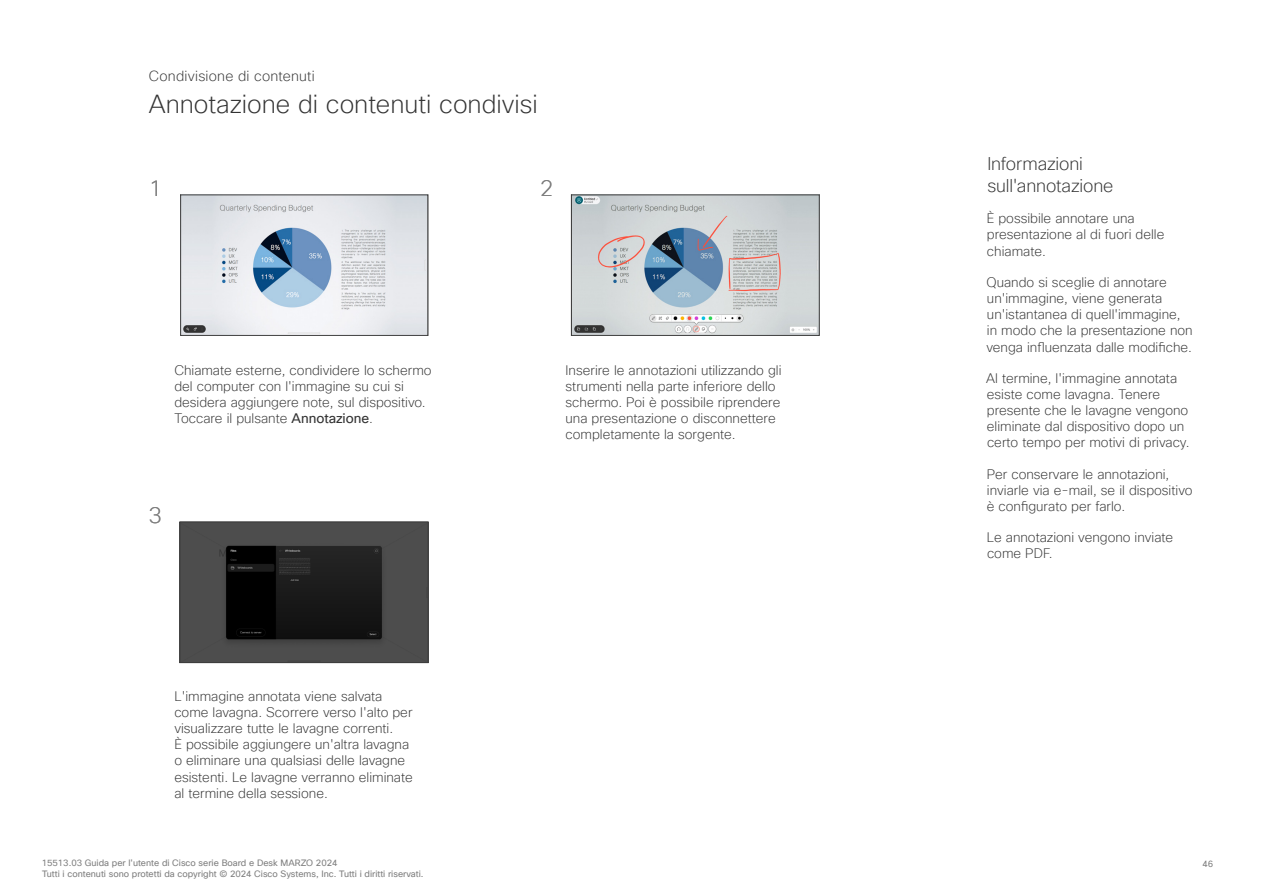
<style>
.page{position:relative;width:1263px;height:893px;background:#fff}
.page>*{position:absolute;margin:0;border:0;box-sizing:border-box;transform-origin:0 0}
.t1{font:200 25.5px "Cisco Sans TT";color:#333}
.t2{font:200 22.2px "Cisco Sans TT";color:#808080}
.t3{font:200 18px/21.6px "Cisco Sans TT";letter-spacing:-.005em;color:#333}
.t4{font:200 14.25px "Cisco Sans TT";letter-spacing:.02em;color:#333}
.t5{font:200 13.5px/16.2px "Cisco Sans TT";color:#333}
.t6{font:9px/10.8px "Cisco Sans TT";color:#808080}
.t7{font:9px "Cisco Sans";color:#808080}
.s1{font-weight:400}
</style>
<div class="page">
<img style="left:182px;top:196px;width:244px;height:138px">
<div style="left:180px;top:194px;width:248px;height:142px;border:1px solid #3d3d3d"></div>
<img style="left:573px;top:196px;width:245px;height:138px">
<div style="left:571px;top:194px;width:249px;height:142px;border:1px solid #3d3d3d"></div>
<img style="left:181px;top:524px;width:245px;height:137px">
<div style="left:179px;top:522px;width:249px;height:141px;border:1px solid #3d3d3d"></div>
<p class="t4" style="left:149px;top:67px;width:167px">Condivisione di contenuti</p>
<h1 class="t1" style="left:149px;top:87px;width:390px">Annotazione di contenuti condivisi</h1>
<h2 class="t2" style="left:149px;top:174px;width:15px">1</h2>
<h2 class="t2" style="left:540px;top:174px;width:15px">2</h2>
<p class="t5" style="left:174px;top:362px;width:259px">Chiamate esterne, condividere lo schermo del computer con l'immagine su cui si desidera aggiungere note, sul dispositivo.<br>Toccare il pulsante <span class="s1">Annotazione</span>.</p>
<p class="t5" style="left:566px;top:362px;width:217px">Inserire le annotazioni utilizzando gli strumenti nella parte inferiore dello schermo. Poi è possibile riprendere una presentazione o disconnettere completamente la sorgente.</p>
<h2 class="t2" style="left:149px;top:501px;width:15px">3</h2>
<p class="t5" style="left:174px;top:688px;width:240px">L'immagine annotata viene salvata come lavagna. Scorrere verso l'alto per visualizzare tutte le lavagne correnti.<br>È possibile aggiungere un'altra lavagna o eliminare una qualsiasi delle lavagne esistenti. Le lavagne verranno eliminate al termine della sessione.</p>
<p class="t6" style="left:42px;top:858px;width:383px">15513.03 Guida per l'utente di Cisco serie Board e Desk MARZO 2024<br>Tutti i contenuti sono protetti da copyright © 2024 Cisco Systems, Inc. Tutti i diritti riservati.</p>
<h3 class="t3" style="left:987px;top:153px;width:128px">Informazioni sull'annotazione</h3>
<p class="t5" style="left:987px;top:211px;width:179px">È possibile annotare una presentazione al di fuori delle chiamate.</p>
<p class="t5" style="left:986px;top:274px;width:208px">Quando si sceglie di annotare un'immagine, viene generata un'istantanea di quell'immagine, in modo che la presentazione non venga influenzata dalle modifiche.</p>
<p class="t5" style="left:986px;top:370px;width:205px">Al termine, l'immagine annotata esiste come lavagna. Tenere presente che le lavagne vengono eliminate dal dispositivo dopo un certo tempo per motivi di privacy.</p>
<p class="t5" style="left:987px;top:466px;width:207px">Per conservare le annotazioni, inviarle via e-mail, se il dispositivo è configurato per farlo.</p>
<p class="t5" style="left:987px;top:530px;width:188px">Le annotazioni vengono inviate come PDF.</p>
<p class="t7" style="left:1202px;top:858px;width:12px">46</p>
</div>
